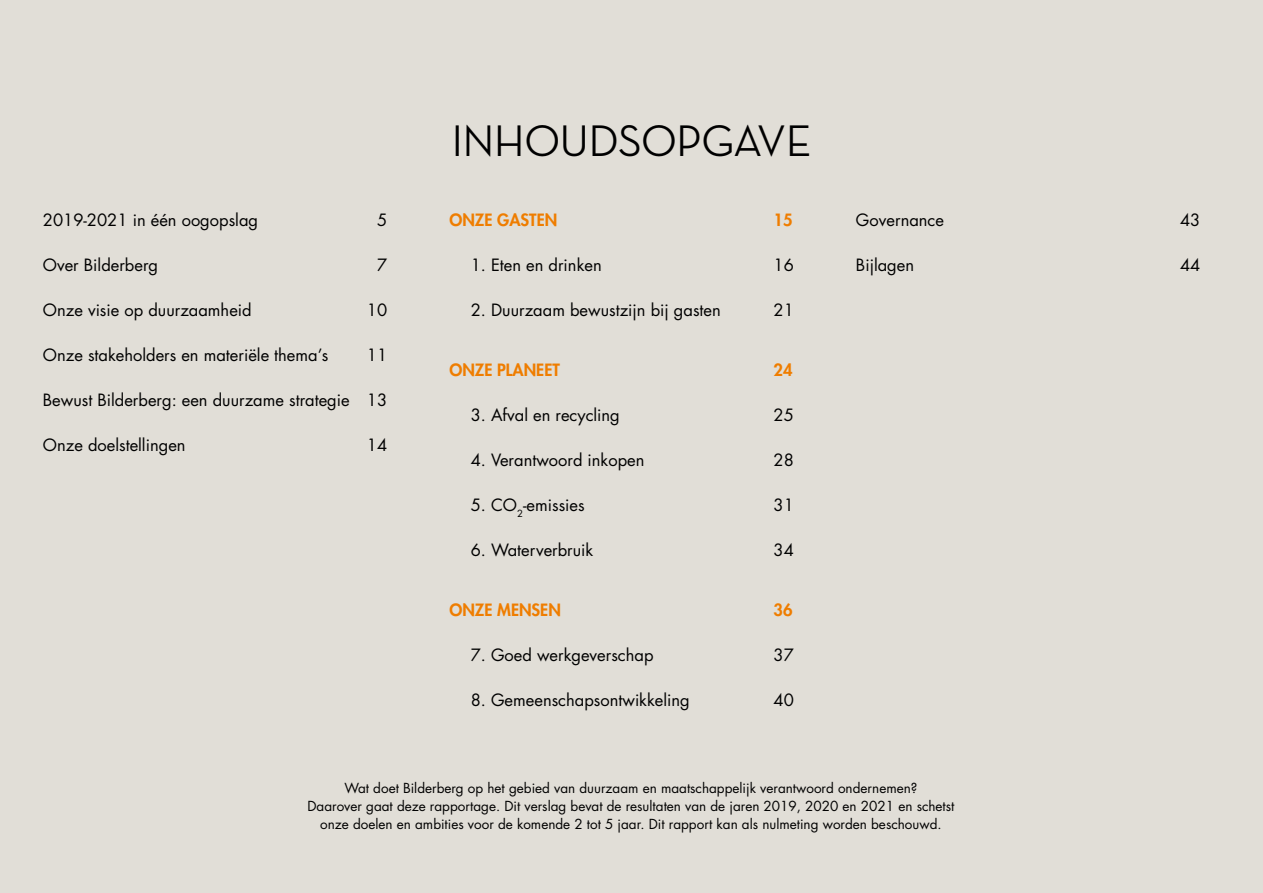
<style>
.page{position:relative;width:1263px;height:893px;background:#e1ded7}
.page>*{position:absolute;margin:0;border:0;box-sizing:border-box;transform-origin:0 0}
._3__titel{font:500 45px "Neutra Disp";color:#000}
._2__kopje{font:16.5px "Futura Std";color:#000}
._2__kopje-2{font:800 16.5px "Futura Std";color:#ef7d00}
._2__kopje-3{font:13.5px "Futura Std";color:#000}
</style>
<div class="page">
<p class="_2__kopje" style="left:43px;top:210px;width:217px">2019-2021 in één oogopslag</p>
<p class="_2__kopje" style="left:377px;top:210px;width:12px">5</p>
<p class="_2__kopje" style="left:43px;top:255px;width:117px">Over Bilderberg</p>
<p class="_2__kopje" style="left:377px;top:255px;width:12px">7</p>
<p class="_2__kopje" style="left:43px;top:300px;width:210px">Onze visie op duurzaamheid</p>
<p class="_2__kopje" style="left:367px;top:300px;width:22px">10</p>
<p class="_2__kopje" style="left:43px;top:345px;width:287px">Onze stakeholders en materiële thema’s</p>
<p class="_2__kopje" style="left:367px;top:345px;width:22px">11</p>
<p class="_2__kopje" style="left:43px;top:390px;width:346px">Bewust Bilderberg: een duurzame strategie 13</p>
<p class="_2__kopje" style="left:43px;top:435px;width:144px">Onze doelstellingen</p>
<p class="_2__kopje" style="left:367px;top:435px;width:22px">14</p>
<p class="_3__titel" style="left:452px;top:116px;width:361px">INHOUDSOPGAVE</p>
<p class="_2__kopje-2" style="left:449px;top:210px;width:109px">ONZE GASTEN</p>
<p class="_2__kopje-2" style="left:773px;top:210px;width:21px">15</p>
<p class="_2__kopje" style="left:471px;top:255px;width:132px">1. Eten en drinken</p>
<p class="_2__kopje" style="left:773px;top:255px;width:22px">16</p>
<p class="_2__kopje" style="left:471px;top:300px;width:252px">2. Duurzaam bewustzijn bij gasten</p>
<p class="_2__kopje" style="left:773px;top:300px;width:22px">21</p>
<p class="_2__kopje-2" style="left:449px;top:360px;width:112px">ONZE PLANEET</p>
<p class="_2__kopje-2" style="left:773px;top:360px;width:21px">24</p>
<p class="_2__kopje" style="left:471px;top:405px;width:151px">3. Afval en recycling</p>
<p class="_2__kopje" style="left:773px;top:405px;width:22px">25</p>
<p class="_2__kopje" style="left:471px;top:450px;width:175px">4. Verantwoord inkopen</p>
<p class="_2__kopje" style="left:773px;top:450px;width:22px">28</p>
<p class="_2__kopje" style="left:471px;top:495px;width:115px">5. CO<sub>2</sub>-emissies</p>
<p class="_2__kopje" style="left:773px;top:495px;width:22px">31</p>
<p class="_2__kopje" style="left:471px;top:540px;width:124px">6. Waterverbruik</p>
<p class="_2__kopje" style="left:773px;top:540px;width:22px">34</p>
<p class="_2__kopje-2" style="left:449px;top:600px;width:113px">ONZE MENSEN</p>
<p class="_2__kopje-2" style="left:773px;top:600px;width:21px">36</p>
<p class="_2__kopje" style="left:471px;top:645px;width:184px">7. Goed werkgeverschap</p>
<p class="_2__kopje" style="left:773px;top:645px;width:22px">37</p>
<p class="_2__kopje" style="left:471px;top:690px;width:220px">8. Gemeenschapsontwikkeling</p>
<p class="_2__kopje" style="left:773px;top:690px;width:22px">40</p>
<p class="_2__kopje" style="left:856px;top:210px;width:90px">Governance</p>
<p class="_2__kopje" style="left:1180px;top:210px;width:22px">43</p>
<p class="_2__kopje" style="left:856px;top:255px;width:60px">Bijlagen</p>
<p class="_2__kopje" style="left:1180px;top:255px;width:22px">44</p>
<p class="_2__kopje-3" style="left:344px;top:780px;width:574px">Wat doet Bilderberg op het gebied van duurzaam en maatschappelijk verantwoord ondernemen?</p>
<p class="_2__kopje-3" style="left:307px;top:798px;width:648px">Daarover gaat deze rapportage. Dit verslag bevat de resultaten van de jaren 2019, 2020 en 2021 en schetst</p>
<p class="_2__kopje-3" style="left:320px;top:816px;width:623px">onze doelen en ambities voor de komende 2 tot 5 jaar. Dit rapport kan als nulmeting worden beschouwd.</p>
</div>
